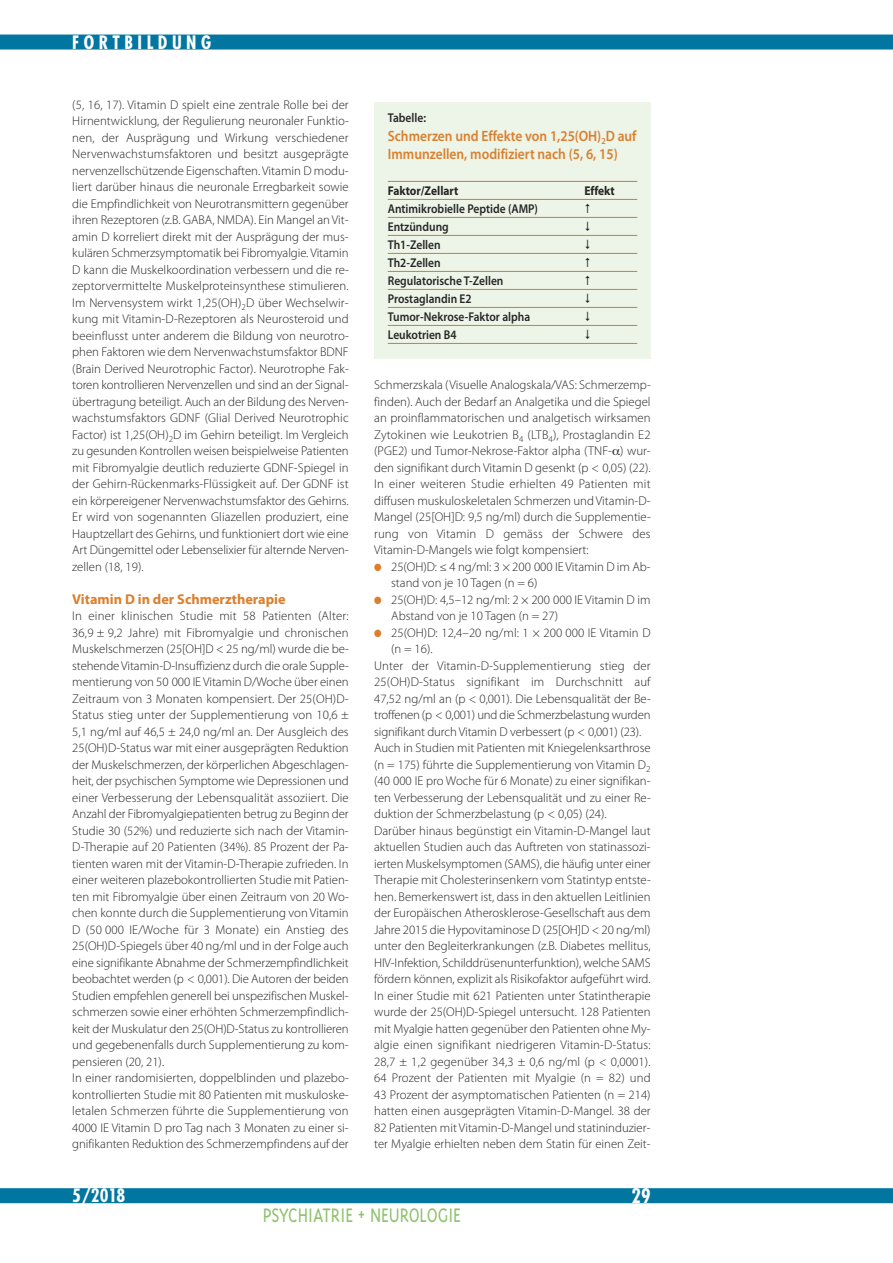
<style>
.page{position:relative;width:893px;height:1263px;background:#fff}
.page>*{position:absolute;margin:0;border:0;box-sizing:border-box;transform-origin:0 0}
.t1{font:300 22.5px "Triplex";color:#8fc26e;scale:.88 1}
.t2{font:700 condensed 19.5px "Futura";color:#fff}
.t3{font:700 condensed 18px "Futura";letter-spacing:.25em;color:#fff}
.t4{font:600 15px/18px "Myriad Pro";color:#db7f2e;scale:.9 1}
.t5{font:700 14.25px "Myriad Pro";color:#db7f2e}
.t6{font:300 12.75px/16.5px "Myriad Pro";color:#272526}
.t7{font:600 12.75px/18px "Myriad Pro";color:#272526;scale:.9 1}
.t8{font:700 12.75px "Myriad Pro";color:#272526;scale:.9 1}
.s1{color:#db7f2e}
</style>
<div class="page">
<div style="left:0;top:35px;width:893px;height:15px;background:#0076a0"></div>
<div style="left:0;top:1188px;width:893px;height:15px;background:#0076a0"></div>
<div style="left:374px;top:102px;width:277px;height:256px;background:#edf5e8"></div>
<hr style="left:388px;top:181px;width:249px;height:1px;background:#db7f2e">
<hr style="left:388px;top:199px;width:249px;height:1px;background:#db7f2e">
<hr style="left:388px;top:217px;width:249px;height:1px;background:#db7f2e">
<hr style="left:388px;top:235px;width:249px;height:1px;background:#db7f2e">
<hr style="left:388px;top:253px;width:249px;height:1px;background:#db7f2e">
<hr style="left:388px;top:271px;width:249px;height:1px;background:#db7f2e">
<hr style="left:388px;top:289px;width:249px;height:1px;background:#db7f2e">
<hr style="left:388px;top:307px;width:249px;height:1px;background:#db7f2e">
<hr style="left:388px;top:325px;width:249px;height:1px;background:#db7f2e">
<hr style="left:388px;top:343px;width:249px;height:1px;background:#db7f2e">
<h3 class="t3" style="left:72px;top:34px;width:140px">FORTBILDUNG</h3>
<p class="t6" style="left:72px;top:97px;width:278px;text-align:justify">(5, 16, 17). Vitamin D spielt eine zentrale Rolle bei der Hirnentwicklung, der Regulierung neuronaler Funktio&shy;nen, der Ausprägung und Wirkung verschiedener Nervenwachstumsfaktoren und besitzt ausgeprägte nervenzellschützende Eigenschaften. Vitamin D modu&shy;liert darüber hinaus die neuronale Erregbarkeit sowie die Empfindlichkeit von Neurotransmittern gegenüber ihren Rezeptoren (z.B. GABA, NMDA). Ein Mangel an Vit&shy;amin D korreliert direkt mit der Ausprägung der mus&shy;kulären Schmerzsymptomatik bei Fibromyalgie. Vitamin D kann die Muskelkoordination verbessern und die re&shy;zeptorvermittelte Muskelproteinsynthese stimulieren.<br>Im Nervensystem wirkt 1,25(OH)<sub>2</sub>D über Wechselwir&shy;kung mit Vitamin-D-Rezeptoren als Neurosteroid und beeinflusst unter anderem die Bildung von neurotro&shy;phen Faktoren wie dem Nervenwachstumsfaktor BDNF (Brain Derived Neurotrophic Factor). Neurotrophe Fak&shy;toren kontrollieren Nervenzellen und sind an der Signal&shy;übertragung beteiligt. Auch an der Bildung des Nerven&shy;wachstumsfaktors GDNF (Glial Derived Neurotrophic Factor) ist 1,25(OH)<sub>2</sub>D im Gehirn beteiligt. Im Vergleich zu gesunden Kontrollen weisen beispielweise Patienten mit Fibromyalgie deutlich reduzierte GDNF-Spiegel in der Gehirn-Rückenmarks-Flüssigkeit auf. Der GDNF ist ein körpereigener Nervenwachstumsfaktor des Gehirns.<br>Er wird von sogenannten Gliazellen produziert, eine Hauptzellart des Gehirns, und funktioniert dort wie eine Art Düngemittel oder Lebenselixier für alternde Nerven&shy;zellen (18, 19).</p>
<p class="t5" style="left:72px;top:593px;width:215px">Vitamin D in der Schmerztherapie</p>
<p class="t6" style="left:72px;top:608px;width:278px">In einer klinischen Studie mit 58 Patienten (Alter:<br>36,9 ± 9,2 Jahre) mit Fibromyalgie und chronischen Muskelschmerzen (25[OH]D &lt; 25 ng/ml) wurde die be&shy;stehende Vitamin-D-Insuffizienz durch die orale Supple&shy;mentierung von 50 000 IE Vitamin D/Woche über einen Zeitraum von 3 Monaten kompensiert. Der 25(OH)D-Status stieg unter der Supplementierung von 10,6 ± 5,1 ng/ml auf 46,5 ± 24,0 ng/ml an. Der Ausgleich des 25(OH)D-Status war mit einer ausgeprägten Reduktion der Muskelschmerzen, der körperlichen Abgeschlagen&shy;heit, der psychischen Symptome wie Depressionen und einer Verbesserung der Lebensqualität assoziiert. Die Anzahl der Fibromyalgiepatienten betrug zu Beginn der Studie 30 (52%) und reduzierte sich nach der Vitamin-D-Therapie auf 20 Patienten (34%). 85 Prozent der Pa&shy;tienten waren mit der Vitamin-D-Therapie zufrieden. In einer weiteren plazebokontrollierten Studie mit Patien&shy;ten mit Fibromyalgie über einen Zeitraum von 20 Wo&shy;chen konnte durch die Supplementierung von Vitamin D (50 000 IE/Woche für 3 Monate) ein Anstieg des 25(OH)D-Spiegels über 40 ng/ml und in der Folge auch eine signifikante Abnahme der Schmerzempfindlichkeit beobachtet werden (p &lt; 0,001). Die Autoren der beiden Studien empfehlen generell bei unspezifischen Muskel&shy;schmerzen sowie einer erhöhten Schmerzempfindlich&shy;keit der Muskulatur den 25(OH)D-Status zu kontrollieren und gegebenenfalls durch Supplementierung zu kom&shy;pensieren (20, 21).<br>In einer randomisierten, doppelblinden und plazebo&shy;kontrollierten Studie mit 80 Patienten mit muskuloske&shy;letalen Schmerzen führte die Supplementierung von 4000 IE Vitamin D pro Tag nach 3 Monaten zu einer si&shy;gnifikanten Reduktion des Schmerzempfindens auf der</p>
<p class="t7" style="left:388px;top:110px;width:44px">Tabelle:</p>
<p class="t4" style="left:388px;top:128px;width:278px">Schmerzen und Effekte von 1,25(OH)<sub>2</sub>D auf<br>Immunzellen, modifiziert nach (5, 6, 15)</p>
<p class="t8" style="left:388px;top:186px;width:80px">Faktor/Zellart</p>
<p class="t8" style="left:584px;top:186px;width:35px">Effekt</p>
<p class="t7" style="left:388px;top:200px;width:168px">Antimikrobielle Peptide (AMP)<br>Entzündung<br>Th1-Zellen<br>Th2-Zellen<br>Regulatorische T-Zellen<br>Prostaglandin E2<br>Tumor-Nekrose-Faktor alpha<br>Leukotrien B4</p>
<p class="t6" style="left:374px;top:377px;width:278px;text-align:justify">Schmerzskala (Visuelle Analogskala/VAS: Schmerzemp&shy;finden). Auch der Bedarf an Analgetika und die Spiegel an proinflammatorischen und analgetisch wirksamen Zytokinen wie Leukotrien B<sub>4</sub> (LTB<sub>4</sub>), Prostaglandin E2 (PGE2) und Tumor-Nekrose-Faktor alpha (TNF- ) wur&shy;den signifikant durch Vitamin D gesenkt (p &lt; 0,05) (22).<br>In einer weiteren Studie erhielten 49 Patienten mit diffusen muskuloskeletalen Schmerzen und Vitamin-D-Mangel (25[OH]D: 9,5 ng/ml) durch die Supplementie&shy;rung von Vitamin D gemäss der Schwere des Vitamin-D-Mangels wie folgt kompensiert:</p>
<p class="t6" style="left:391px;top:559px;width:261px;text-indent:-17px"><span class="s1">●</span> 25(OH)D: ≤ 4 ng/ml: 3 × 200 000 IE Vitamin D im Ab&shy;stand von je 10 Tagen (n = 6)</p>
<p class="t6" style="left:391px;top:592px;width:261px;text-indent:-17px"><span class="s1">●</span> 25(OH)D: 4,5–12 ng/ml: 2 × 200 000 IE Vitamin D im<br>Abstand von je 10 Tagen (n = 27)</p>
<p class="t6" style="left:374px;top:625px;width:278px"><span class="s1">●</span> 25(OH)D: 12,4–20 ng/ml: 1 × 200 000 IE Vitamin D</p>
<p class="t6" style="left:391px;top:641px;width:43px">(n = 16).</p>
<p class="t6" style="left:374px;top:658px;width:278px">Unter der Vitamin-D-Supplementierung stieg der</p>
<p class="t6" style="left:374px;top:674px;width:278px">25(OH)D-Status signifikant im Durchschnitt auf</p>
<p class="t6" style="left:374px;top:691px;width:278px">47,52 ng/ml an (p &lt; 0,001). Die Lebensqualität der Be-</p>
<p class="t6" style="left:374px;top:707px;width:278px">troffenen (p &lt; 0,001) und die Schmerzbelastung wurden</p>
<p class="t6" style="left:374px;top:724px;width:269px">signifikant durch Vitamin D verbessert (p &lt; 0,001) (23).</p>
<p class="t6" style="left:374px;top:740px;width:278px">Auch in Studien mit Patienten mit Kniegelenksarthrose</p>
<p class="t6" style="left:374px;top:757px;width:278px">(n = 175) führte die Supplementierung von Vitamin D<sub>2</sub></p>
<p class="t6" style="left:374px;top:773px;width:278px">(40 000 IE pro Woche für 6 Monate) zu einer signifikan-</p>
<p class="t6" style="left:374px;top:790px;width:278px">ten Verbesserung der Lebensqualität und zu einer Re-</p>
<p class="t6" style="left:374px;top:806px;width:234px">duktion der Schmerzbelastung (p &lt; 0,05) (24).</p>
<p class="t6" style="left:374px;top:823px;width:278px">Darüber hinaus begünstigt ein Vitamin-D-Mangel laut</p>
<p class="t6" style="left:374px;top:839px;width:278px">aktuellen Studien auch das Auftreten von statinassozi-</p>
<p class="t6" style="left:374px;top:856px;width:278px">ierten Muskelsymptomen (SAMS), die häufig unter einer</p>
<p class="t6" style="left:374px;top:872px;width:278px">Therapie mit Cholesterinsenkern vom Statintyp entste-</p>
<p class="t6" style="left:374px;top:889px;width:278px">hen. Bemerkenswert ist, dass in den aktuellen Leitlinien</p>
<p class="t6" style="left:374px;top:905px;width:278px">der Europäischen Atherosklerose-Gesellschaft aus dem</p>
<p class="t6" style="left:374px;top:922px;width:278px">Jahre 2015 die Hypovitaminose D (25[OH]D &lt; 20 ng/ml)</p>
<p class="t6" style="left:374px;top:938px;width:278px">unter den Begleiterkrankungen (z.B. Diabetes mellitus,</p>
<p class="t6" style="left:374px;top:955px;width:278px">HIV-Infektion, Schilddrüsenunterfunktion), welche SAMS</p>
<p class="t6" style="left:374px;top:971px;width:278px">fördern können, explizit als Risikofaktor aufgeführt wird.</p>
<p class="t6" style="left:374px;top:988px;width:278px">In einer Studie mit 621 Patienten unter Statintherapie</p>
<p class="t6" style="left:374px;top:1004px;width:278px">wurde der 25(OH)D-Spiegel untersucht. 128 Patienten</p>
<p class="t6" style="left:374px;top:1021px;width:278px">mit Myalgie hatten gegenüber den Patienten ohne My-</p>
<p class="t6" style="left:374px;top:1037px;width:278px">algie einen signifikant niedrigeren Vitamin-D-Status:</p>
<p class="t6" style="left:374px;top:1054px;width:278px">28,7 ± 1,2 gegenüber 34,3 ± 0,6 ng/ml (p &lt; 0,0001).</p>
<p class="t6" style="left:374px;top:1070px;width:278px">64 Prozent der Patienten mit Myalgie (n = 82) und</p>
<p class="t6" style="left:374px;top:1087px;width:278px">43 Prozent der asymptomatischen Patienten (n = 214)</p>
<p class="t6" style="left:374px;top:1103px;width:278px">hatten einen ausgeprägten Vitamin-D-Mangel. 38 der</p>
<p class="t6" style="left:374px;top:1120px;width:278px">82 Patienten mit Vitamin-D-Mangel und statininduzier-</p>
<p class="t6" style="left:374px;top:1136px;width:278px">ter Myalgie erhielten neben dem Statin für einen Zeit-</p>
<h3 class="t3" style="left:72px;top:1188px;width:55px">5/2018</h3>
<h2 class="t2" style="left:631px;top:1187px;width:21px">29</h2>
<h1 class="t1" style="left:263px;top:1201px;width:227px">PSYCHIATRIE + NEUROLOGIE</h1>
</div>
